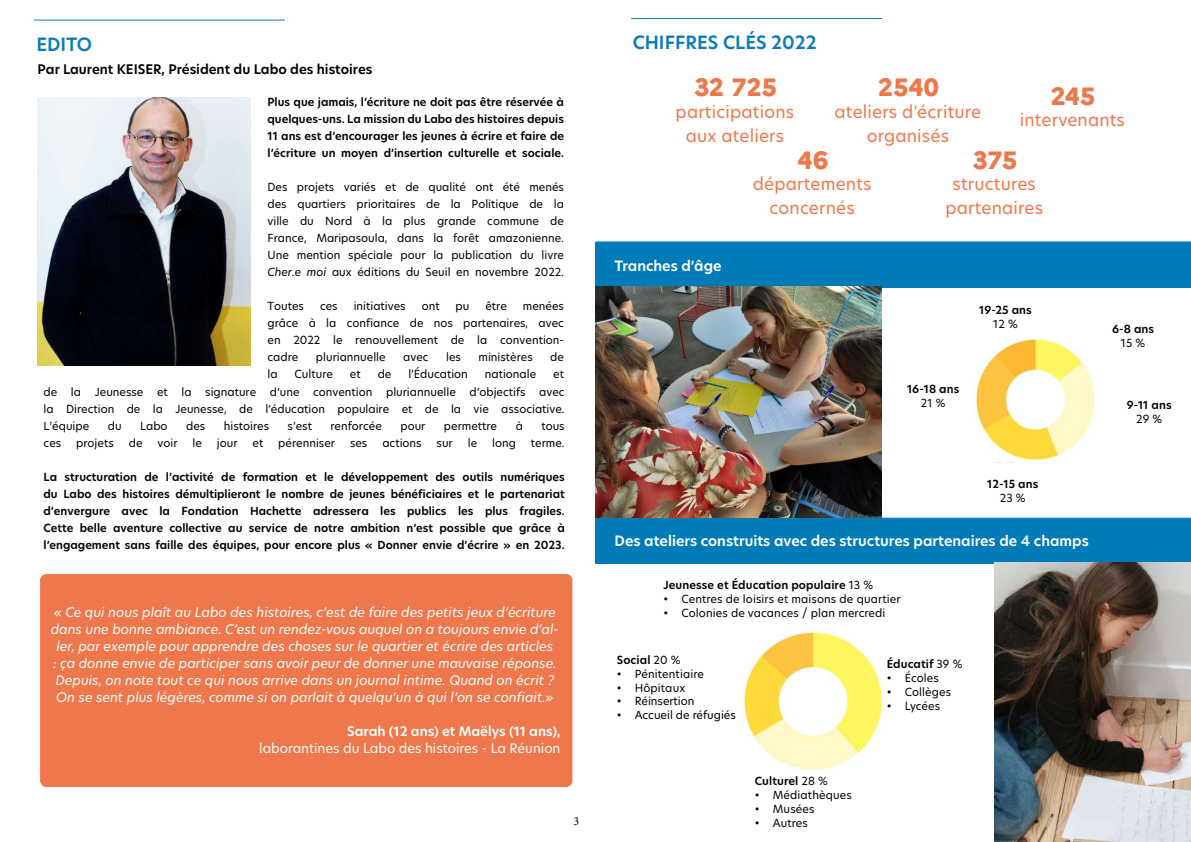
<style>
.page{position:relative;width:1191px;height:842px;background:#fff}
.page>*{position:absolute;margin:0;border:0;box-sizing:border-box;transform-origin:0 0}
.t1{font:800 25px "Marianne";letter-spacing:.01em;color:#ef774c}
.t2{font:600 18px "New Hero";color:#0b7cb9}
.t3{font:17px/24px "New Hero";letter-spacing:.01em;color:#ef774c;text-align:center}
.t4{font:600 14px "New Hero";color:#fff}
.t5{font:italic 13px/17px "New Hero";color:#fff;text-align:center}
.t6{font:600 13px "New Hero";color:#000}
.t7{font:13px "New Hero";color:#fff}
.t8{font:600 13px "New Hero";color:#fff}
.t9{font:12px "Minion Pro";color:#000}
.t10{font:11px/17px "New Hero";color:#000;text-align:justify}
.t11{font:600 11px/17px "New Hero";color:#000;text-align:justify}
.t12{font:11px "New Hero";letter-spacing:.01em;color:#020203}
.t13{font:600 11px "New Hero";letter-spacing:.01em;color:#020203}
.s1{font-style:italic}
.s2{font-style:normal}
.s3{font-weight:400}
</style>
<div class="page">
<div style="left:41px;top:575px;width:531px;height:211px;background:#ef774c;border-radius:6px"></div>
<div style="left:40px;top:574px;width:532px;height:213px;border:1px solid #ef774c;border-radius:6px"></div>
<hr style="left:34px;top:20px;width:251px;height:1px;background:#0b7cb9">
<img style="left:37px;top:98px;width:213px;height:267px">
<div style="left:595px;top:241px;width:596px;height:46px;background:#007bb7"></div>
<div style="left:595px;top:518px;width:596px;height:46px;background:#007bb7"></div>
<hr style="left:631px;top:18px;width:251px;height:1px;background:#0b7cb9">
<img style="left:595px;top:287px;width:286px;height:231px">
<img style="left:742px;top:626px;width:144px;height:145px">
<img style="left:994px;top:563px;width:197px;height:279px">
<img style="left:971px;top:340px;width:124px;height:122px">
<div style="left:1059px;top:329px;width:41px;height:15px;background:#fff"></div>
<h2 class="t2" style="left:36px;top:32px;width:57px">EDITO</h2>
<p class="t6" style="left:38px;top:60px;width:336px">Par Laurent KEISER, Président du Labo des histoires</p>
<p class="t11" style="left:267px;top:94px;width:298px">Plus que jamais, l’écriture ne doit pas être réservée à quelques-uns. La mission du Labo des histoires depuis 11 ans est d’encourager les jeunes à écrire et faire de l’écriture un moyen d’insertion culturelle et sociale.</p>
<p class="t10" style="left:267px;top:179px;width:298px">Des projets variés et de qualité ont été menés des quartiers prioritaires de la Politique de la ville du Nord à la plus grande commune de France, Maripasoula, dans la forêt amazonienne.<br>Une mention spéciale pour la publication du livre <span class="s1">Cher.e moi</span> aux éditions du Seuil en novembre 2022.</p>
<p class="t10" style="left:267px;top:298px;width:38px">Toutes</p>
<p class="t10" style="left:320px;top:298px;width:19px">ces</p>
<p class="t10" style="left:354px;top:298px;width:53px">initiatives</p>
<p class="t10" style="left:422px;top:298px;width:19px">ont</p>
<p class="t10" style="left:455px;top:298px;width:15px">pu</p>
<p class="t10" style="left:485px;top:298px;width:23px">être</p>
<p class="t10" style="left:267px;top:298px;width:298px;text-indent:255px">menées grâce à la confiance de nos partenaires, avec en 2022 le renouvellement de la convention&shy;cadre</p>
<p class="t10" style="left:316px;top:349px;width:71px">pluriannuelle</p>
<p class="t10" style="left:403px;top:349px;width:27px">avec</p>
<p class="t10" style="left:446px;top:349px;width:16px">les</p>
<p class="t10" style="left:478px;top:349px;width:56px">ministères</p>
<p class="t10" style="left:550px;top:349px;width:15px">de</p>
<p class="t10" style="left:267px;top:366px;width:12px">la</p>
<p class="t10" style="left:295px;top:366px;width:40px">Culture</p>
<p class="t10" style="left:350px;top:366px;width:12px">et</p>
<p class="t10" style="left:378px;top:366px;width:15px">de</p>
<p class="t10" style="left:408px;top:366px;width:61px">l’Éducation</p>
<p class="t10" style="left:485px;top:366px;width:53px">nationale</p>
<p class="t10" style="left:44px;top:365px;width:522px;line-height:17.3px;text-indent:509px">et de la Jeunesse et la signature d’une convention pluriannuelle d’objectifs avec la Direction de la Jeunesse, de l’éducation populaire et de la vie associative.<br>L’équipe</p>
<p class="t10" style="left:108px;top:417px;width:15px">du</p>
<p class="t10" style="left:140px;top:417px;width:29px">Labo</p>
<p class="t10" style="left:186px;top:417px;width:21px">des</p>
<p class="t10" style="left:224px;top:417px;width:47px">histoires</p>
<p class="t10" style="left:288px;top:417px;width:26px">s’est</p>
<p class="t10" style="left:330px;top:417px;width:53px">renforcée</p>
<p class="t10" style="left:400px;top:417px;width:26px">pour</p>
<p class="t10" style="left:444px;top:417px;width:55px">permettre</p>
<p class="t10" style="left:515px;top:417px;width:9px">à</p>
<p class="t10" style="left:541px;top:417px;width:25px">tous</p>
<p class="t10" style="left:44px;top:434px;width:19px">ces</p>
<p class="t10" style="left:76px;top:434px;width:39px">projets</p>
<p class="t10" style="left:129px;top:434px;width:15px">de</p>
<p class="t10" style="left:157px;top:434px;width:21px">voir</p>
<p class="t10" style="left:192px;top:434px;width:11px">le</p>
<p class="t10" style="left:217px;top:434px;width:22px">jour</p>
<p class="t10" style="left:252px;top:434px;width:12px">et</p>
<p class="t10" style="left:278px;top:434px;width:58px">pérenniser</p>
<p class="t10" style="left:350px;top:434px;width:19px">ses</p>
<p class="t10" style="left:382px;top:434px;width:41px">actions</p>
<p class="t10" style="left:436px;top:434px;width:18px">sur</p>
<p class="t10" style="left:468px;top:434px;width:11px">le</p>
<p class="t10" style="left:492px;top:434px;width:25px">long</p>
<p class="t10" style="left:531px;top:434px;width:35px">terme.</p>
<p class="t11" style="left:44px;top:469px;width:523px">La structuration de l’activité de formation et le développement des outils numériques du Labo des histoires démultiplieront le nombre de jeunes bénéficiaires et le partenariat d’envergure avec la Fondation Hachette adressera les publics les plus fragiles.<br>Cette belle aventure collective au service de notre ambition n’est possible que grâce à l’engagement sans faille des équipes, pour encore plus « Donner envie d’écrire » en 2023.</p>
<h2 class="t2" style="left:632px;top:30px;width:186px">CHIFFRES CLÉS 2022</h2>
<h1 class="t1" style="left:694px;top:68px;width:84px">32 725</h1>
<h3 class="t3" style="left:675px;top:99px;width:120px">participations aux ateliers</h3>
<h1 class="t1" style="left:878px;top:68px;width:62px">2540</h1>
<h3 class="t3" style="left:834px;top:99px;width:148px">ateliers d'écriture organisés</h3>
<h1 class="t1" style="left:1051px;top:76px;width:46px">245</h1>
<h3 class="t3" style="left:1019px;top:107px;width:107px">intervenants</h3>
<p class="t4" style="left:614px;top:256px;width:109px">Tranches d’âge</p>
<h1 class="t1" style="left:797px;top:141px;width:32px">46</h1>
<h3 class="t3" style="left:753px;top:172px;width:120px">départements concernés</h3>
<h1 class="t1" style="left:972px;top:141px;width:46px">375</h1>
<h3 class="t3" style="left:945px;top:172px;width:99px">structures partenaires</h3>
<p class="t13" style="left:979px;top:302px;width:54px">19-25 ans</p>
<p class="t12" style="left:993px;top:316px;width:26px">12 %</p>
<p class="t13" style="left:907px;top:381px;width:54px">16-18 ans</p>
<p class="t12" style="left:921px;top:395px;width:26px">21 %</p>
<p class="t13" style="left:987px;top:476px;width:53px">12-15 ans</p>
<p class="t12" style="left:999px;top:490px;width:27px">23 %</p>
<p class="t4" style="left:576px;top:531px;width:514px">- Des ateliers construits avec des structures partenaires de 4 champs</p>
<p class="t13" style="left:1112px;top:321px;width:44px">6-8 ans</p>
<p class="t12" style="left:1121px;top:335px;width:26px">15 %</p>
<p class="t13" style="left:1126px;top:397px;width:46px">9-11 ans</p>
<p class="t12" style="left:1136px;top:411px;width:28px">29 %</p>
<p class="t5" style="left:51px;top:604px;width:510px"><span class="s2">«</span> Ce qui nous plaît au Labo des histoires, c’est de faire des petits jeux d’écriture dans une bonne ambiance. C’est un rendez-vous auquel on a toujours envie d’al&shy;ler, par exemple pour apprendre des choses sur le quartier et écrire des articles<br>: ça donne envie de participer sans avoir peur de donner une mauvaise réponse.<br>Depuis, on note tout ce qui nous arrive dans un journal intime. Quand on écrit ?<br>On se sent plus légères, comme si on parlait à quelqu’un à qui l’on se confiait.»</p>
<p class="t8" style="left:347px;top:723px;width:215px">Sarah (12 ans) et Maëlys (11 ans),</p>
<p class="t7" style="left:259px;top:740px;width:303px">laborantines du Labo des histoires - La Réunion</p>
<p class="t9" style="left:573px;top:813px;width:7px">3</p>
<p class="t13" style="left:663px;top:578px;width:211px">Jeunesse et Éducation populaire <span class="s3">13 %</span></p>
<p class="t12" style="left:663px;top:592px;width:239px">• Centres de loisirs et maisons de quartier</p>
<p class="t12" style="left:663px;top:606px;width:223px">• Colonies de vacances / plan mercredi</p>
<p class="t13" style="left:617px;top:653px;width:65px">Social <span class="s3">20 %</span></p>
<p class="t12" style="left:617px;top:667px;width:89px">• Pénitentiaire</p>
<p class="t12" style="left:617px;top:681px;width:70px">• Hôpitaux</p>
<p class="t10" style="left:617px;top:693px;width:79px">• Réinsertion</p>
<p class="t10" style="left:617px;top:706px;width:121px">• Accueil de réfugiés</p>
<p class="t13" style="left:755px;top:774px;width:75px">Culturel <span class="s3">28 %</span></p>
<p class="t12" style="left:755px;top:788px;width:98px">• Médiathèques</p>
<p class="t12" style="left:755px;top:802px;width:61px">• Musées</p>
<p class="t12" style="left:755px;top:816px;width:55px">• Autres</p>
<p class="t13" style="left:886px;top:656px;width:77px">Éducatif <span class="s3">39 %</span></p>
<p class="t12" style="left:886px;top:670px;width:54px">• Écoles</p>
<p class="t12" style="left:886px;top:684px;width:66px">• Collèges</p>
<p class="t12" style="left:886px;top:698px;width:55px">• Lycées</p>
</div>
